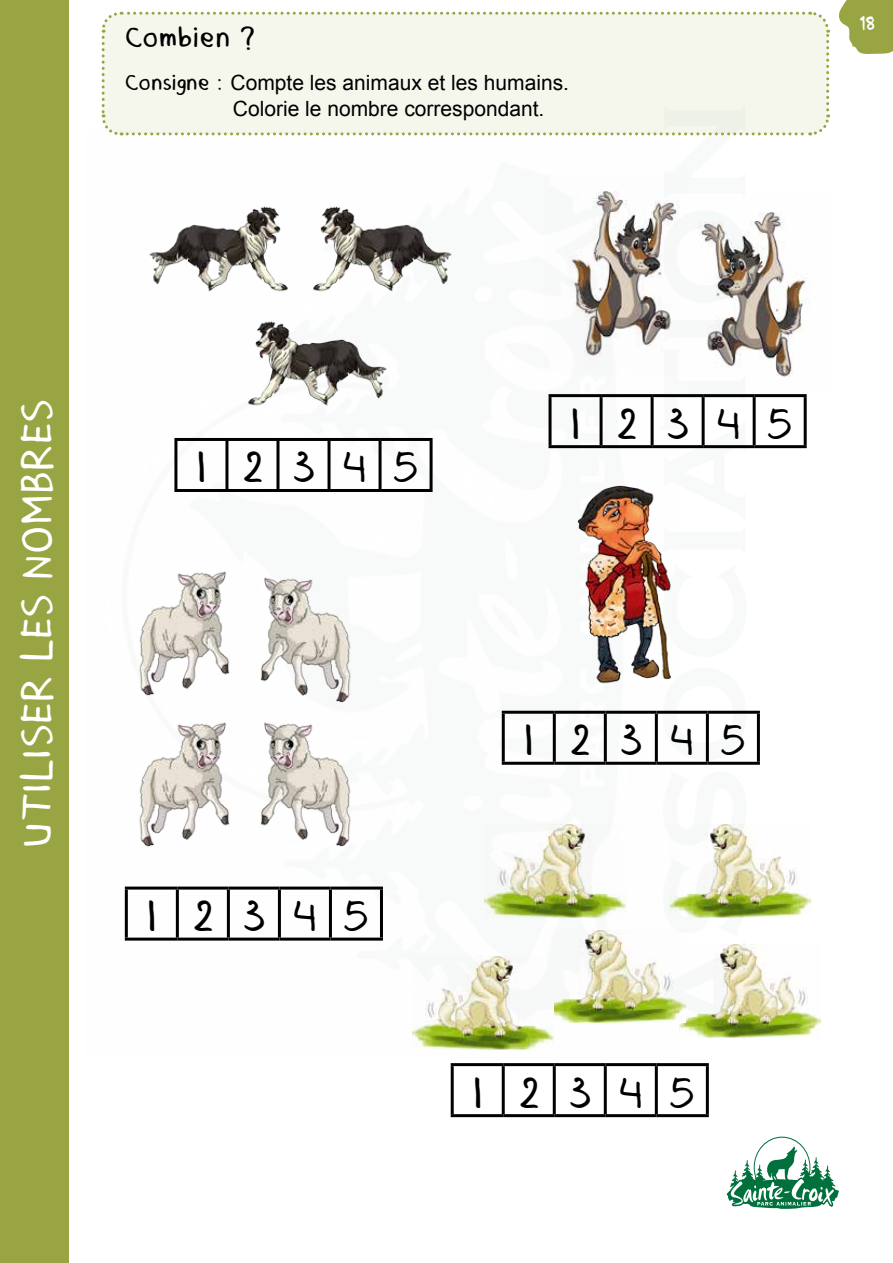
<style>
.page{position:relative;width:893px;height:1263px;background:#fff}
.page>*{position:absolute;margin:0;border:0;box-sizing:border-box;transform-origin:0 0}
.t1{font:43.5px "Aint Nothing Fancy";letter-spacing:.675em;color:#000}
.t2{font:40.5px "Mala's Handwriting";color:#fff}
.t3{font:27px "Mala's Handwriting";color:#000}
.t4{font:21px/25.2px "Arial";color:#000}
.t5{font:16.5px "Sonic Comics";color:#fff}
.s1{font-family:"Mala's Handwriting"}
</style>
<div class="page">
<svg style="left:726px;top:1146px;width:113px;height:63px"></svg>
<div style="left:0;top:0;width:68px;height:1263px;background:#99a543"></div>
<svg style="left:839px;top:0;width:54px;height:54px;background:#a8b25f"></svg>
<div style="left:101px;top:11px;width:730px;height:125px;background:#f5f6ec"></div>
<img style="left:316px;top:206px;width:136px;height:83px">
<img style="left:248px;top:289px;width:145px;height:117px">
<img style="left:149px;top:206px;width:167px;height:103px">
<hr style="left:174px;top:438px;width:53px;height:3px;background:#000">
<hr style="left:174px;top:441px;width:3px;height:48px;background:#000">
<hr style="left:227px;top:438px;width:51px;height:3px;background:#000">
<hr style="left:225px;top:441px;width:3px;height:48px;background:#000">
<hr style="left:278px;top:438px;width:51px;height:3px;background:#000">
<hr style="left:276px;top:441px;width:3px;height:48px;background:#000">
<hr style="left:329px;top:438px;width:51px;height:3px;background:#000">
<hr style="left:328px;top:441px;width:3px;height:48px;background:#000">
<hr style="left:380px;top:438px;width:53px;height:3px;background:#000">
<hr style="left:379px;top:441px;width:3px;height:48px;background:#000">
<hr style="left:430px;top:441px;width:3px;height:48px;background:#000">
<hr style="left:174px;top:489px;width:53px;height:3px;background:#000">
<hr style="left:227px;top:489px;width:51px;height:3px;background:#000">
<hr style="left:278px;top:489px;width:51px;height:3px;background:#000">
<hr style="left:329px;top:489px;width:51px;height:3px;background:#000">
<hr style="left:380px;top:489px;width:53px;height:3px;background:#000">
<img style="left:679px;top:945px;width:142px;height:92px">
<img style="left:669px;top:825px;width:141px;height:92px">
<img style="left:554px;top:930px;width:131px;height:93px">
<img style="left:485px;top:825px;width:141px;height:92px">
<img style="left:412px;top:956px;width:142px;height:93px">
<hr style="left:451px;top:1063px;width:52px;height:3px;background:#000">
<hr style="left:451px;top:1066px;width:3px;height:48px;background:#000">
<hr style="left:503px;top:1063px;width:51px;height:3px;background:#000">
<hr style="left:502px;top:1066px;width:3px;height:48px;background:#000">
<hr style="left:554px;top:1063px;width:51px;height:3px;background:#000">
<hr style="left:553px;top:1066px;width:3px;height:48px;background:#000">
<hr style="left:605px;top:1063px;width:51px;height:3px;background:#000">
<hr style="left:604px;top:1066px;width:3px;height:48px;background:#000">
<hr style="left:656px;top:1063px;width:53px;height:3px;background:#000">
<hr style="left:655px;top:1066px;width:3px;height:48px;background:#000">
<hr style="left:706px;top:1066px;width:3px;height:48px;background:#000">
<hr style="left:451px;top:1114px;width:52px;height:3px;background:#000">
<hr style="left:503px;top:1114px;width:51px;height:3px;background:#000">
<hr style="left:554px;top:1114px;width:51px;height:3px;background:#000">
<hr style="left:605px;top:1114px;width:51px;height:3px;background:#000">
<hr style="left:656px;top:1114px;width:53px;height:3px;background:#000">
<img style="left:260px;top:577px;width:91px;height:126px">
<img style="left:699px;top:212px;width:108px;height:165px">
<img style="left:566px;top:191px;width:113px;height:165px">
<hr style="left:549px;top:394px;width:52px;height:3px;background:#000">
<hr style="left:549px;top:397px;width:3px;height:48px;background:#000">
<hr style="left:601px;top:394px;width:51px;height:3px;background:#000">
<hr style="left:600px;top:397px;width:3px;height:48px;background:#000">
<hr style="left:652px;top:394px;width:51px;height:3px;background:#000">
<hr style="left:651px;top:397px;width:3px;height:48px;background:#000">
<hr style="left:703px;top:394px;width:51px;height:3px;background:#000">
<hr style="left:702px;top:397px;width:3px;height:48px;background:#000">
<hr style="left:754px;top:394px;width:53px;height:3px;background:#000">
<hr style="left:753px;top:397px;width:3px;height:48px;background:#000">
<hr style="left:804px;top:397px;width:3px;height:48px;background:#000">
<hr style="left:754px;top:445px;width:53px;height:3px;background:#000">
<img style="left:139px;top:722px;width:91px;height:125px">
<img style="left:260px;top:722px;width:91px;height:125px">
<img style="left:139px;top:571px;width:91px;height:125px">
<hr style="left:125px;top:886px;width:52px;height:3px;background:#000">
<hr style="left:125px;top:889px;width:3px;height:48px;background:#000">
<hr style="left:177px;top:886px;width:51px;height:3px;background:#000">
<hr style="left:176px;top:889px;width:3px;height:48px;background:#000">
<hr style="left:228px;top:886px;width:51px;height:3px;background:#000">
<hr style="left:227px;top:889px;width:3px;height:48px;background:#000">
<hr style="left:279px;top:886px;width:51px;height:3px;background:#000">
<hr style="left:278px;top:889px;width:3px;height:48px;background:#000">
<hr style="left:330px;top:886px;width:53px;height:3px;background:#000">
<hr style="left:329px;top:889px;width:3px;height:48px;background:#000">
<hr style="left:380px;top:889px;width:3px;height:48px;background:#000">
<hr style="left:125px;top:937px;width:52px;height:3px;background:#000">
<hr style="left:177px;top:937px;width:51px;height:3px;background:#000">
<hr style="left:228px;top:937px;width:51px;height:3px;background:#000">
<hr style="left:279px;top:937px;width:51px;height:3px;background:#000">
<hr style="left:330px;top:937px;width:53px;height:3px;background:#000">
<img style="left:548px;top:406px;width:216px;height:278px">
<hr style="left:502px;top:711px;width:52px;height:3px;background:#000">
<hr style="left:502px;top:714px;width:3px;height:48px;background:#000">
<hr style="left:554px;top:711px;width:51px;height:3px;background:#000">
<hr style="left:553px;top:714px;width:3px;height:48px;background:#000">
<hr style="left:605px;top:711px;width:51px;height:3px;background:#000">
<hr style="left:604px;top:714px;width:3px;height:48px;background:#000">
<hr style="left:656px;top:711px;width:51px;height:3px;background:#000">
<hr style="left:655px;top:714px;width:3px;height:48px;background:#000">
<hr style="left:707px;top:711px;width:53px;height:3px;background:#000">
<hr style="left:706px;top:714px;width:3px;height:48px;background:#000">
<hr style="left:757px;top:714px;width:3px;height:48px;background:#000">
<hr style="left:502px;top:762px;width:52px;height:3px;background:#000">
<hr style="left:554px;top:762px;width:51px;height:3px;background:#000">
<hr style="left:605px;top:762px;width:51px;height:3px;background:#000">
<hr style="left:656px;top:762px;width:51px;height:3px;background:#000">
<hr style="left:707px;top:762px;width:53px;height:3px;background:#000">
<p class="t3" style="left:125px;top:21px;width:131px">Combien ?</p>
<p class="t4" style="left:233px;top:71px;width:338px;text-indent:-108px"><span class="s1">Consigne :</span> Compte les animaux et les humains.<br>Colorie le nombre correspondant.</p>
<p class="t5" style="left:860px;top:10px;width:17px">18</p>
<h2 class="t2" style="left:12px;top:848px;width:447px;rotate:-90deg">UTILISER LES NOMBRES</h2>
<h1 class="t1" style="left:197px;top:442px;width:221px">1 2345</h1>
<h1 class="t1" style="left:572px;top:398px;width:221px">1 2345</h1>
<h1 class="t1" style="left:148px;top:890px;width:221px">1 2345</h1>
<h1 class="t1" style="left:525px;top:715px;width:221px">1 2345</h1>
<h1 class="t1" style="left:474px;top:1067px;width:221px">1 2345</h1>
</div>
